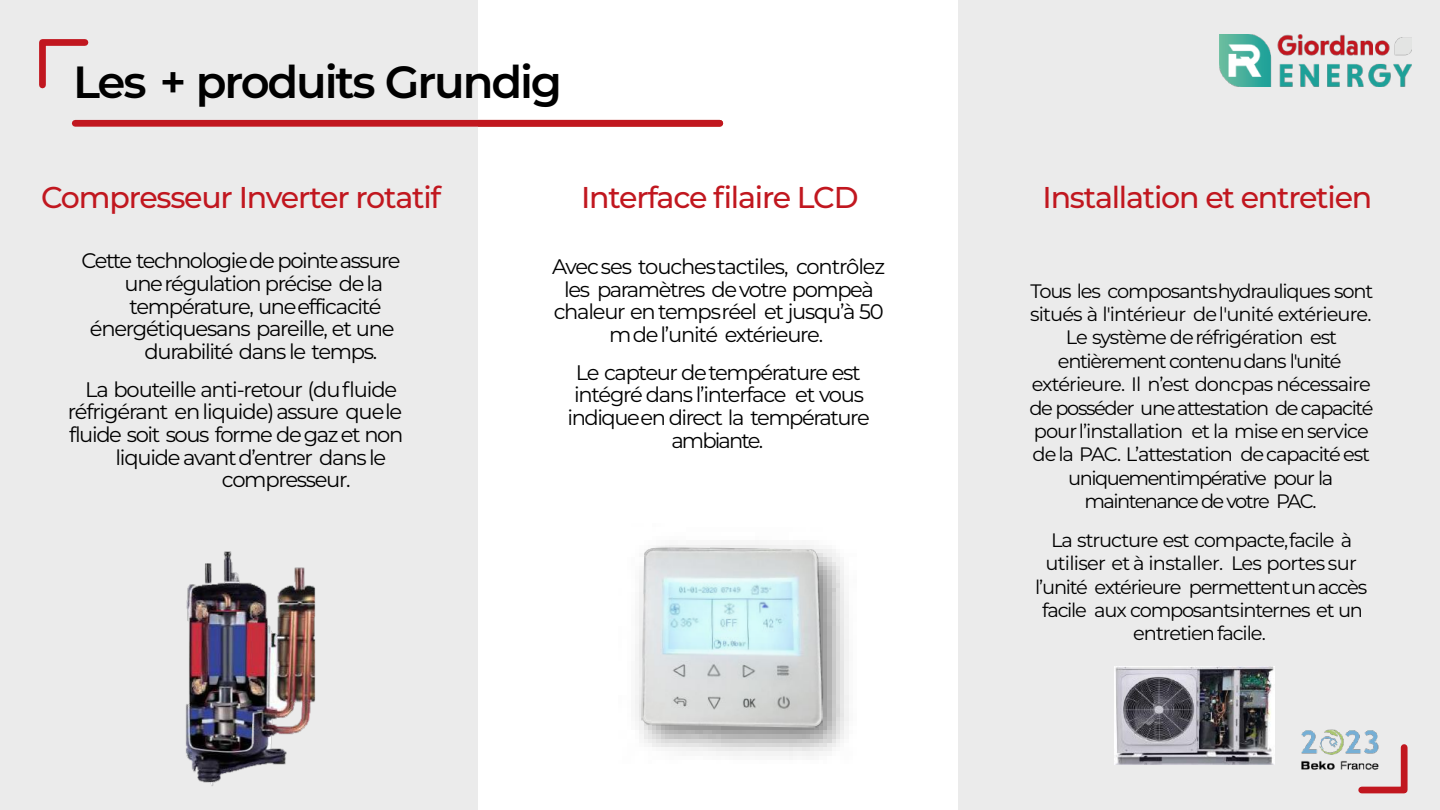
<style>
.page{position:relative;width:1440px;height:810px;background:#fff}
.page>*{position:absolute;margin:0;border:0;box-sizing:border-box;transform-origin:0 0}
.t1{font:600 45px "Montserrat";letter-spacing:-.05em;color:#000}
.t2{font:500 30px "Montserrat";letter-spacing:-.04em;color:#c1171f}
.t3{font:21.15px "Montserrat";letter-spacing:-.06em;color:#000}
.t4{font:21px/22.6px "Montserrat";letter-spacing:-.06em;color:#000}
.t5{font:19.5px/23.4px "Montserrat";letter-spacing:-.06em;color:#000;text-align:center}
</style>
<div class="page">
<div style="left:959px;top:0;width:481px;height:810px;background:#ebebeb"></div>
<div style="left:0;top:0;width:478px;height:810px;background:#ebebeb"></div>
<svg style="left:39px;top:39px;width:50px;height:50px"></svg>
<svg style="left:1358px;top:744px;width:50px;height:50px"></svg>
<div style="left:75px;top:120px;width:645px;height:7px;background:#c1171f"></div>
<img style="left:1219px;top:35px;width:193px;height:51px">
<img style="left:1301px;top:729px;width:78px;height:41px">
<img style="left:185px;top:551px;width:131px;height:235px">
<img style="left:1115px;top:667px;width:160px;height:98px">
<img style="left:635px;top:545px;width:214px;height:211px">
<img style="left:641px;top:546px;width:185px;height:182px">
<h1 class="t1" style="left:73px;top:55px;width:491px">Les + produits Grundig</h1>
<h2 class="t2" style="left:41px;top:179px;width:401px">Compresseur Inverter rotatif</h2>
<p class="t4" style="left:125px;top:249px;width:278px;text-indent:-43px">Cette technologie de pointe assure une régulation précise de la température, une efficacité</p>
<p class="t3" style="left:90px;top:316px;width:306px">énergétique sans pareille, et une</p>
<p class="t4" style="left:85px;top:333px;width:314px;line-height:37.7px;text-indent:59px">durabilité dans le temps.<br>La bouteille anti-retour (du fluide</p>
<p class="t4" style="left:68px;top:400px;width:336px">réfrigérant en liquide) assure que le</p>
<p class="t4" style="left:69px;top:423px;width:335px">fluide soit sous forme de gaz et non</p>
<p class="t4" style="left:116px;top:446px;width:272px">liquide avant d’entrer dans le</p>
<p class="t3" style="left:222px;top:467px;width:130px">compresseur.</p>
<h2 class="t2" style="left:581px;top:179px;width:279px">Interface filaire LCD</h2>
<h2 class="t2" style="left:1043px;top:179px;width:331px">Installation et entretien</h2>
<p class="t4" style="left:552px;top:255px;width:335px;text-align:center">Avec ses touches tactiles, contrôlez les paramètres de votre pompe à chaleur en temps réel et jusqu’à 50 m de l’unité extérieure.</p>
<p class="t4" style="left:567px;top:361px;width:304px;text-align:center">Le capteur de température est intégré dans l’interface et vous indique en direct la température ambiante.</p>
<p class="t5" style="left:1030px;top:279px;width:345px">Tous les composants hydrauliques sont situés à l'intérieur de l'unité extérieure.<br>Le système de réfrigération est entièrement contenu dans l'unité extérieure. Il n’est donc pas nécessaire de posséder une attestation de capacité pour l’installation et la mise en service de la PAC. L’attestation de capacité est uniquement impérative pour la maintenance de votre PAC.</p>
<p class="t5" style="left:1035px;top:528px;width:333px">La structure est compacte, facile à utiliser et à installer. Les portes sur l’unité extérieure permettent un accès facile aux composants internes et un entretien facile.</p>
</div>
